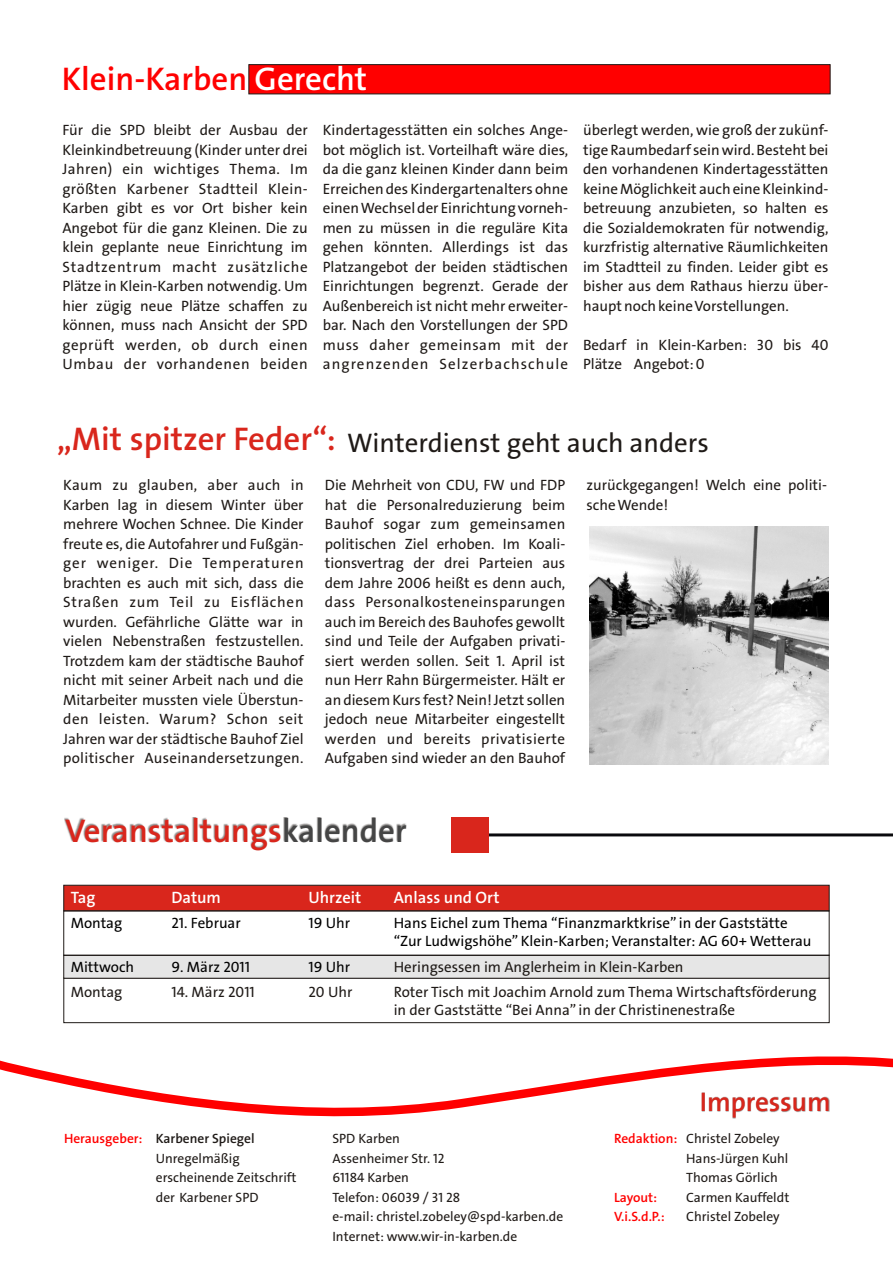
<style>
.page{position:relative;width:893px;height:1263px;background:#fff}
.page>*{position:absolute;margin:0;border:0;box-sizing:border-box;transform-origin:0 0}
.t1{font:33px "SPD2002 The Sans";color:#d9261c}
.t2{font:33px "SPD2002 The Sans";color:#f00}
.t3{font:27px "SPD2002 The Sans";color:#1f1a17}
.t4{font:27px "SPD2002 The Sans";color:#d9261c}
.t5{font:16.5px "SPD2002 The Sans";color:#fff}
.t6{font:15px/19.5px "SPD2002 The Sans";color:#1f1a17}
.t7{font:15px/18px "SPD2002 The Sans";color:#000}
.t8{font:15px "SPD2002 The Sans";letter-spacing:.03em;color:#1f1a17}
.t9{font:15px "SPD2002 The Sans";letter-spacing:.02em;color:#1f1a17}
.t10{font:15px "SPD2002 The Sans";letter-spacing:.06em;color:#1f1a17}
.t11{font:15px "SPD2002 The Sans";letter-spacing:.05em;color:#1f1a17}
.t12{font:15px "SPD2002 The Sans";letter-spacing:.025em;color:#1f1a17}
.t13{font:13.5px "SPD2002 The Sans";color:#1f1a17}
.t14{font:13.5px/19.5px "SPD2002 The Sans";color:#f00}
.s1{color:#fff}
.s2{color:#454545}
</style>
<div class="page">
<svg style="left:248px;top:64px;width:583px;height:31px;background:#ef0707"></svg>
<svg style="left:0;top:1056px;width:893px;height:63px"></svg>
<img style="left:700px;top:1093px;width:129px;height:25px">
<div style="left:63px;top:978px;width:767px;height:45px;border:1px solid #1f1a17"></div>
<svg style="left:63px;top:884px;width:767px;height:28px;background:#d22c22"></svg>
<svg style="left:63px;top:954px;width:767px;height:25px;background:#dbdbdb"></svg>
<img style="left:65px;top:817px;width:341px;height:34px">
<hr style="left:477px;top:833px;width:416px;height:3px;background:#0a0a0d">
<div style="left:451px;top:817px;width:38px;height:36px;background:#d9261c"></div>
<img style="left:589px;top:527px;width:239px;height:237px">
<div style="left:63px;top:910px;width:766px;height:46px;border:1px solid #1f1a17"></div>
<h1 class="t2" style="left:62px;top:65px;width:307px">Klein-Karben <span class="s1">Gerecht</span></h1>
<p class="t6" style="left:62px;top:122px;width:768px">Für die SPD bleibt der Ausbau der Kindertagesstätten ein solches Ange- überlegt werden, wie groß der zukünf-Kleinkindbetreuung (Kinder unter drei bot möglich ist. Vorteilhaft wäre dies, tige Raumbedarf sein wird. Besteht bei Jahren) ein wichtiges Thema. Im da die ganz kleinen Kinder dann beim den vorhandenen Kindertagesstätten größten Karbener Stadtteil Klein- Erreichen des Kindergartenalters ohne keine Möglichkeit auch eine Kleinkind-Karben gibt es vor Ort bisher kein einen Wechsel der Einrichtung vorneh- betreuung anzubieten, so halten es Angebot für die ganz Kleinen. Die zu men zu müssen in die reguläre Kita die Sozialdemokraten für notwendig, klein geplante neue Einrichtung im gehen könnten. Allerdings ist das kurzfristig alternative Räumlichkeiten Stadtzentrum macht zusätzliche Platzangebot der beiden städtischen im Stadtteil zu finden. Leider gibt es Plätze in Klein-Karben notwendig. Um Einrichtungen begrenzt. Gerade der bisher aus dem Rathaus hierzu über&shy;hier zügig neue Plätze schaffen zu Außenbereich ist nicht mehr erweiter- haupt noch keine Vorstellungen. können, muss nach Ansicht der SPD bar. Nach den Vorstellungen der SPD<br>geprüft werden, ob durch einen muss daher gemeinsam mit der Bedarf in Klein-Karben: 30 bis 40<br>Umbau der vorhandenen beiden angrenzenden Selzerbachschule Plätze Angebot: 0</p>
<h1 class="t1" style="left:57px;top:426px;width:281px">„Mit spitzer Feder“:</h1>
<p class="t12" style="left:63px;top:479px;width:242px">Kaum zu glauben, aber auch in</p>
<p class="t6" style="left:325px;top:477px;width:242px">Die Mehrheit von CDU, FW und FDP</p>
<p class="t6" style="left:587px;top:477px;width:242px">zurückgegangen! Welch eine politi-</p>
<p class="t6" style="left:63px;top:496px;width:242px">Karben lag in diesem Winter über</p>
<p class="t6" style="left:325px;top:496px;width:242px">hat die Personalreduzierung beim</p>
<p class="t6" style="left:587px;top:496px;width:83px">sche Wende!</p>
<p class="t6" style="left:63px;top:516px;width:242px">mehrere Wochen Schnee. Die Kinder</p>
<p class="t9" style="left:325px;top:518px;width:242px">Bauhof sogar zum gemeinsamen</p>
<p class="t6" style="left:63px;top:535px;width:242px">freute es, die Autofahrer und Fußgän-</p>
<p class="t6" style="left:325px;top:535px;width:242px">politischen Ziel erhoben. Im Koali-</p>
<p class="t10" style="left:63px;top:557px;width:242px">ger weniger. Die Temperaturen</p>
<p class="t6" style="left:325px;top:555px;width:242px">tionsvertrag der drei Parteien aus</p>
<p class="t6" style="left:63px;top:574px;width:242px">brachten es auch mit sich, dass die</p>
<p class="t6" style="left:325px;top:574px;width:242px">dem Jahre 2006 heißt es denn auch,</p>
<p class="t11" style="left:63px;top:596px;width:242px">Straßen zum Teil zu Eisflächen</p>
<p class="t8" style="left:325px;top:596px;width:242px">dass Personalkosteneinsparungen</p>
<p class="t6" style="left:63px;top:613px;width:242px">wurden. Gefährliche Glätte war in</p>
<p class="t6" style="left:325px;top:613px;width:242px">auch im Bereich des Bauhofes gewollt</p>
<p class="t6" style="left:63px;top:633px;width:242px">vielen Nebenstraßen festzustellen.</p>
<p class="t6" style="left:325px;top:633px;width:242px">sind und Teile der Aufgaben privati-</p>
<p class="t6" style="left:63px;top:652px;width:242px">Trotzdem kam der städtische Bauhof</p>
<p class="t6" style="left:325px;top:652px;width:242px">siert werden sollen. Seit 1. April ist</p>
<p class="t6" style="left:63px;top:672px;width:242px">nicht mit seiner Arbeit nach und die</p>
<p class="t6" style="left:325px;top:672px;width:242px">nun Herr Rahn Bürgermeister. Hält er</p>
<p class="t6" style="left:63px;top:691px;width:242px">Mitarbeiter mussten viele Überstun-</p>
<p class="t6" style="left:325px;top:691px;width:242px">an diesem Kurs fest? Nein! Jetzt sollen</p>
<p class="t8" style="left:63px;top:713px;width:242px">den leisten. Warum? Schon seit</p>
<p class="t6" style="left:325px;top:711px;width:242px">jedoch neue Mitarbeiter eingestellt</p>
<p class="t6" style="left:63px;top:730px;width:242px">Jahren war der städtische Bauhof Ziel</p>
<p class="t8" style="left:325px;top:733px;width:242px">werden und bereits privatisierte</p>
<p class="t9" style="left:63px;top:752px;width:242px">politischer Auseinandersetzungen.</p>
<p class="t6" style="left:325px;top:750px;width:242px">Aufgaben sind wieder an den Bauhof</p>
<h2 class="t3" style="left:347px;top:432px;width:363px">Winterdienst geht auch anders</h2>
<h1 class="t1" style="left:65px;top:817px;width:343px">Veranstaltungs<span class="s2">kalender</span></h1>
<p class="t5" style="left:71px;top:890px;width:26px">Tag</p>
<p class="t5" style="left:171px;top:890px;width:51px">Datum</p>
<p class="t5" style="left:308px;top:890px;width:54px">Uhrzeit</p>
<p class="t5" style="left:394px;top:890px;width:107px">Anlass und Ort</p>
<p class="t7" style="left:71px;top:915px;width:53px">Montag</p>
<p class="t7" style="left:171px;top:915px;width:71px">21. Februar</p>
<p class="t7" style="left:308px;top:915px;width:43px">19 Uhr</p>
<p class="t7" style="left:394px;top:915px;width:419px">Hans Eichel zum Thema “Finanzmarktkrise” in der Gaststätte “Zur Ludwigshöhe” Klein-Karben; Veranstalter: AG 60+ Wetterau</p>
<p class="t7" style="left:71px;top:959px;width:65px">Mittwoch</p>
<p class="t7" style="left:171px;top:959px;width:80px">9. März 2011</p>
<p class="t7" style="left:308px;top:959px;width:43px">19 Uhr</p>
<p class="t6" style="left:394px;top:958px;width:291px">Heringsessen im Anglerheim in Klein-Karben</p>
<p class="t6" style="left:71px;top:984px;width:53px">Montag</p>
<p class="t6" style="left:171px;top:984px;width:85px">14. März 2011</p>
<p class="t6" style="left:308px;top:984px;width:45px">20 Uhr</p>
<p class="t6" style="left:394px;top:984px;width:424px;line-height:18px">Roter Tisch mit Joachim Arnold zum Thema Wirtschaftsförderung in der Gaststätte “Bei Anna” in der Christinenestraße</p>
<h2 class="t4" style="left:700px;top:1091px;width:132px">Impressum</h2>
<p class="t13" style="left:156px;top:1133px;width:100px">Karbener Spiegel</p>
<p class="t13" style="left:332px;top:1133px;width:69px">SPD Karben</p>
<p class="t13" style="left:686px;top:1133px;width:95px">Christel Zobeley</p>
<p class="t13" style="left:156px;top:1153px;width:85px">Unregelmäßig</p>
<p class="t13" style="left:332px;top:1153px;width:114px">Assenheimer Str. 12</p>
<p class="t13" style="left:686px;top:1153px;width:104px">Hans-Jürgen Kuhl</p>
<p class="t13" style="left:156px;top:1172px;width:142px">erscheinende Zeitschrift</p>
<p class="t13" style="left:332px;top:1172px;width:78px">61184 Karben</p>
<p class="t13" style="left:686px;top:1172px;width:93px">Thomas Görlich</p>
<p class="t13" style="left:156px;top:1192px;width:104px">der Karbener SPD</p>
<p class="t13" style="left:332px;top:1192px;width:129px">Telefon: 06039 / 31 28</p>
<p class="t13" style="left:686px;top:1192px;width:105px">Carmen Kauffeldt</p>
<p class="t13" style="left:332px;top:1211px;width:232px">e-mail: christel.zobeley@spd-karben.de</p>
<p class="t13" style="left:686px;top:1211px;width:95px">Christel Zobeley</p>
<p class="t13" style="left:332px;top:1231px;width:186px">Internet: www.wir-in-karben.de</p>
<p class="t14" style="left:64px;top:1130px;width:80px">Herausgeber:</p>
<p class="t14" style="left:614px;top:1130px;width:65px">Redaktion:</p>
<p class="t14" style="left:614px;top:1189px;width:52px">Layout:<br>V.i.S.d.P.:</p>
</div>
